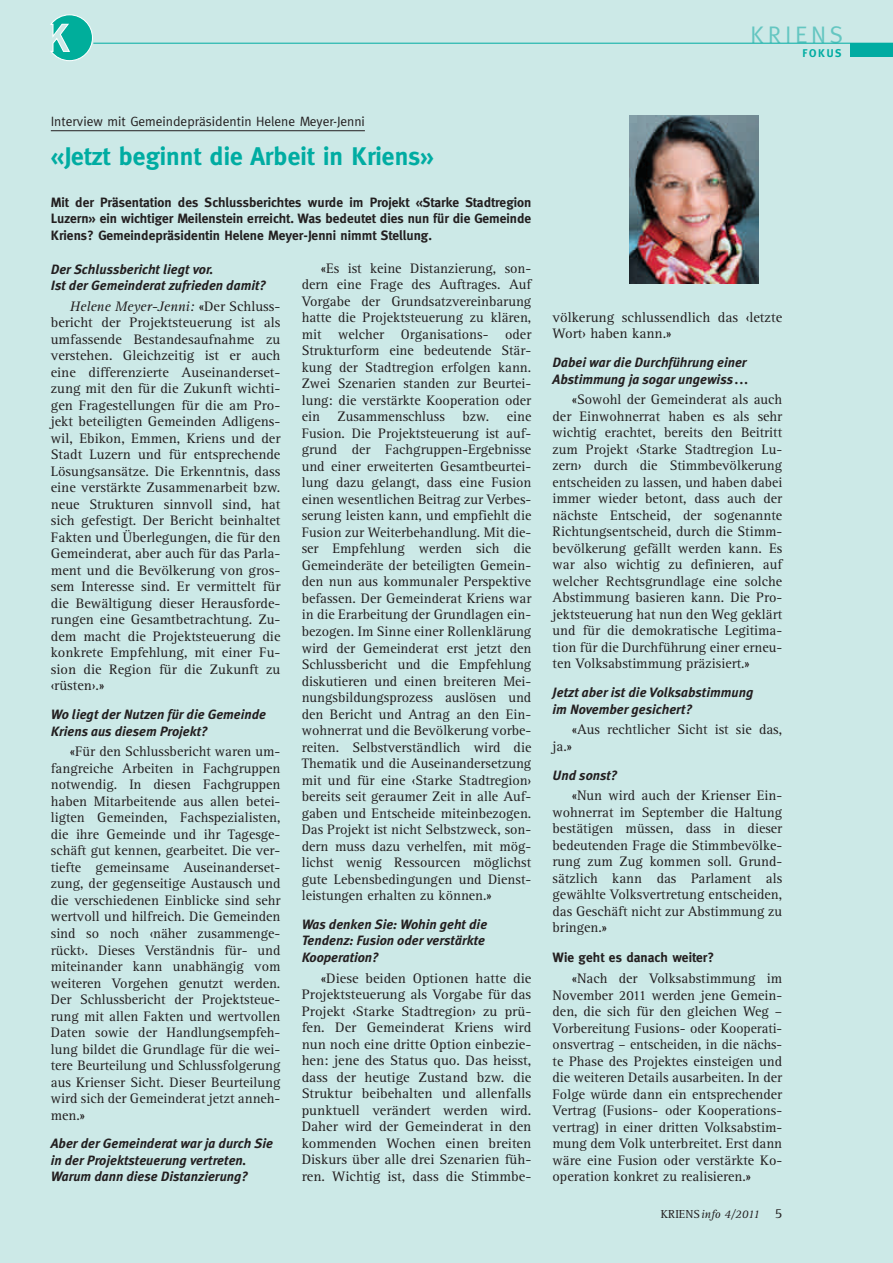
<style>
.page{position:relative;width:893px;height:1263px;background:#cce9e7}
.page>*{position:absolute;margin:0;border:0;box-sizing:border-box;transform-origin:0 0}
.t1{font:700 25.5px "Meta Plus";color:#00aca2}
.t2{font:24px "Meta Plus";letter-spacing:.15em;color:#64c6c1}
.t3{font:14.25px/16.5px "Rotis Serif";color:#231f20;text-align:justify}
.t4{font:italic 700 13.5px/16.5px "Meta Plus";color:#231f20}
.t5{font:700 13.5px/16.5px "Meta Plus";color:#231f20;text-align:justify}
.t6{font:13.5px "Meta Plus";color:#231f20}
.t7{font:italic 12px "Rotis Serif";color:#231f20}
.t8{font:700 11.25px "Meta Plus";letter-spacing:.15em;color:#00aca2}
.s1{font-style:italic}
.s2{font-style:normal}
.s3{font-style:normal;font-size:14.25px}
</style>
<div class="page">
<div style="left:850px;top:43px;width:43px;height:14px;background:#00aca2"></div>
<hr style="left:93px;top:43px;width:800px;height:1px;background:#00aca2">
<svg style="left:50px;top:14px;width:43px;height:47px"></svg>
<hr style="left:51px;top:130px;width:314px;height:1px;background:#231f20">
<img style="left:629px;top:115px;width:130px;height:168px">
<h2 class="t2" style="left:750px;top:26px;width:94px">KRIENS</h2>
<p class="t8" style="left:802px;top:48px;width:41px">FOKUS</p>
<p class="t6" style="left:51px;top:116px;width:316px">Interview mit Gemeindepräsidentin Helene Meyer-Jenni</p>
<h1 class="t1" style="left:51px;top:145px;width:385px">«Jetzt beginnt die Arbeit in Kriens»</h1>
<p class="t5" style="left:51px;top:194px;width:482px">Mit der Präsentation des Schlussberichtes wurde im Projekt «Starke Stadtregion Luzern» ein wichtiger Meilenstein erreicht. Was bedeutet dies nun für die Gemeinde Kriens? Gemeindepräsidentin Helene Meyer-Jenni nimmt Stellung.</p>
<p class="t4" style="left:51px;top:262px;width:217px">Der Schlussbericht liegt vor.<br>Ist der Gemeinderat zufrieden damit?</p>
<p class="t3" style="left:51px;top:299px;width:231px;text-indent:19px"><span class="s1">Helene Meyer-Jenni:</span> «Der Schluss&shy;bericht der Projektsteuerung ist als umfassende Bestandesaufnahme zu verstehen. Gleichzeitig ist er auch eine differenzierte Auseinanderset&shy;zung mit den für die Zukunft wichti&shy;gen Fragestellungen für die am Pro&shy;jekt beteiligten Gemeinden Adligens&shy;wil, Ebikon, Emmen, Kriens und der Stadt Luzern und für entsprechende Lösungsansätze. Die Erkenntnis, dass eine verstärkte Zusammenarbeit bzw. neue Strukturen sinnvoll sind, hat sich gefestigt. Der Bericht beinhaltet Fakten und Überlegungen, die für den Gemeinderat, aber auch für das Parla&shy;ment und die Bevölkerung von gros&shy;sem Interesse sind. Er vermittelt für die Bewältigung dieser Herausforde&shy;rungen eine Gesamtbetrachtung. Zu&shy;dem macht die Projektsteuerung die konkrete Empfehlung, mit einer Fu&shy;sion die Region für die Zukunft zu ‹rüsten›.»</p>
<p class="t4" style="left:51px;top:707px;width:217px">Wo liegt der Nutzen für die Gemeinde<br>Kriens aus diesem Projekt?</p>
<p class="t3" style="left:51px;top:745px;width:231px;text-indent:19px">«Für den Schlussbericht waren um&shy;fangreiche Arbeiten in Fachgruppen notwendig. In diesen Fachgruppen haben Mitarbeitende aus allen betei&shy;ligten Gemeinden, Fachspezialisten, die ihre Gemeinde und ihr Tagesge&shy;schäft gut kennen, gearbeitet. Die ver&shy;tiefte gemeinsame Auseinanderset&shy;zung, der gegenseitige Austausch und die verschiedenen Einblicke sind sehr wertvoll und hilfreich. Die Gemeinden sind so noch ‹näher zusammenge&shy;rückt›. Dieses Verständnis für- und miteinander kann unabhängig vom weiteren Vorgehen genutzt werden.<br>Der Schlussbericht der Projektsteue&shy;rung mit allen Fakten und wertvollen Daten sowie der Handlungsempfeh&shy;lung bildet die Grundlage für die wei&shy;tere Beurteilung und Schlussfolgerung aus Krienser Sicht. Dieser Beurteilung wird sich der Gemeinderat jetzt anneh&shy;men.»</p>
<p class="t4" style="left:51px;top:1136px;width:224px">Aber der Gemeinderat war ja durch Sie in der Projektsteuerung vertreten.<br>Warum dann diese Distanzierung?</p>
<p class="t3" style="left:302px;top:262px;width:231px;text-indent:19px">«Es ist keine Distanzierung, son&shy;dern eine Frage des Auftrages. Auf Vorgabe der Grundsatzvereinbarung hatte die Projektsteuerung zu klären, mit welcher Organisations- oder Strukturform eine bedeutende Stär&shy;kung der Stadtregion erfolgen kann.<br>Zwei Szenarien standen zur Beurtei&shy;lung: die verstärkte Kooperation oder ein Zusammenschluss bzw. eine Fusion. Die Projektsteuerung ist auf&shy;grund der Fachgruppen-Ergebnisse und einer erweiterten Gesamtbeurtei&shy;lung dazu gelangt, dass eine Fusion einen wesentlichen Beitrag zur Verbes&shy;serung leisten kann, und empfiehlt die Fusion zur Weiterbehandlung. Mit die&shy;ser Empfehlung werden sich die Gemeinderäte der beteiligten Gemein&shy;den nun aus kommunaler Perspektive befassen. Der Gemeinderat Kriens war in die Erarbeitung der Grundlagen ein&shy;bezogen. Im Sinne einer Rollenklärung wird der Gemeinderat erst jetzt den Schlussbericht und die Empfehlung diskutieren und einen breiteren Mei&shy;nungsbildungsprozess auslösen und den Bericht und Antrag an den Ein&shy;wohnerrat und die Bevölkerung vorbe&shy;reiten. Selbstverständlich wird die Thematik und die Auseinandersetzung mit und für eine ‹Starke Stadtregion› bereits seit geraumer Zeit in alle Auf&shy;gaben und Entscheide miteinbezogen.<br>Das Projekt ist nicht Selbstzweck, son&shy;dern muss dazu verhelfen, mit mög&shy;lichst wenig Ressourcen möglichst gute Lebensbedingungen und Dienst&shy;leistungen erhalten zu können.»</p>
<p class="t4" style="left:302px;top:917px;width:187px">Was denken Sie: Wohin geht die<br>Tendenz: Fusion oder verstärkte<br>Kooperation?</p>
<p class="t3" style="left:302px;top:971px;width:231px;text-indent:19px">«Diese beiden Optionen hatte die Projektsteuerung als Vorgabe für das Projekt ‹Starke Stadtregion› zu prü&shy;fen. Der Gemeinderat Kriens wird nun noch eine dritte Option einbezie&shy;hen: jene des Status quo. Das heisst, dass der heutige Zustand bzw. die Struktur beibehalten und allenfalls punktuell verändert werden wird.<br>Daher wird der Gemeinderat in den kommenden Wochen einen breiten Diskurs über alle drei Szenarien füh&shy;ren. Wichtig ist, dass die Stimmbe-</p>
<p class="t3" style="left:553px;top:310px;width:231px">völkerung schlussendlich das ‹letzte<br>Wort› haben kann.»</p>
<p class="t4" style="left:553px;top:355px;width:197px">Dabei war die Durchführung einer<br>Abstimmung ja sogar ungewiss ...</p>
<p class="t3" style="left:553px;top:393px;width:231px;text-indent:19px">«Sowohl der Gemeinderat als auch der Einwohnerrat haben es als sehr wichtig erachtet, bereits den Beitritt zum Projekt ‹Starke Stadtregion Lu&shy;zern› durch die Stimmbevölkerung entscheiden zu lassen, und haben dabei immer wieder betont, dass auch der nächste Entscheid, der sogenannte Richtungsentscheid, durch die Stimm&shy;bevölkerung gefällt werden kann. Es war also wichtig zu definieren, auf welcher Rechtsgrundlage eine solche Abstimmung basieren kann. Die Pro&shy;jektsteuerung hat nun den Weg geklärt und für die demokratische Legitima&shy;tion für die Durchführung einer erneu&shy;ten Volksabstimmung präzisiert.»</p>
<p class="t4" style="left:553px;top:685px;width:202px">Jetzt aber ist die Volksabstimmung im November gesichert?</p>
<p class="t3" style="left:553px;top:723px;width:231px;text-indent:19px">«Aus rechtlicher Sicht ist sie das, ja.»</p>
<p class="t4" style="left:553px;top:768px;width:66px">Und sonst?</p>
<p class="t3" style="left:553px;top:789px;width:231px;text-indent:19px">«Nun wird auch der Krienser Ein&shy;wohnerrat im September die Haltung bestätigen müssen, dass in dieser bedeutenden Frage die Stimmbevölke&shy;rung zum Zug kommen soll. Grund&shy;sätzlich kann das Parlament als gewählte Volksvertretung entscheiden, das Geschäft nicht zur Abstimmung zu bringen.»</p>
<p class="t5" style="left:553px;top:949px;width:163px">Wie geht es danach weiter?</p>
<p class="t3" style="left:553px;top:972px;width:231px;text-indent:19px">«Nach der Volksabstimmung im November 2011 werden jene Gemein&shy;den, die sich für den gleichen Weg – Vorbereitung Fusions- oder Kooperati&shy;onsvertrag – entscheiden, in die nächs&shy;te Phase des Projektes einsteigen und die weiteren Details ausarbeiten. In der Folge würde dann ein entsprechender Vertrag (Fusions- oder Kooperations&shy;vertrag) in einer dritten Volksabstim&shy;mung dem Volk unterbreitet. Erst dann wäre eine Fusion oder verstärkte Ko&shy;operation konkret zu realisieren.»</p>
<p class="t7" style="left:661px;top:1209px;width:123px"><span class="s2">KRIENS</span>info 4/2011 <span class="s3">5</span></p>
</div>
